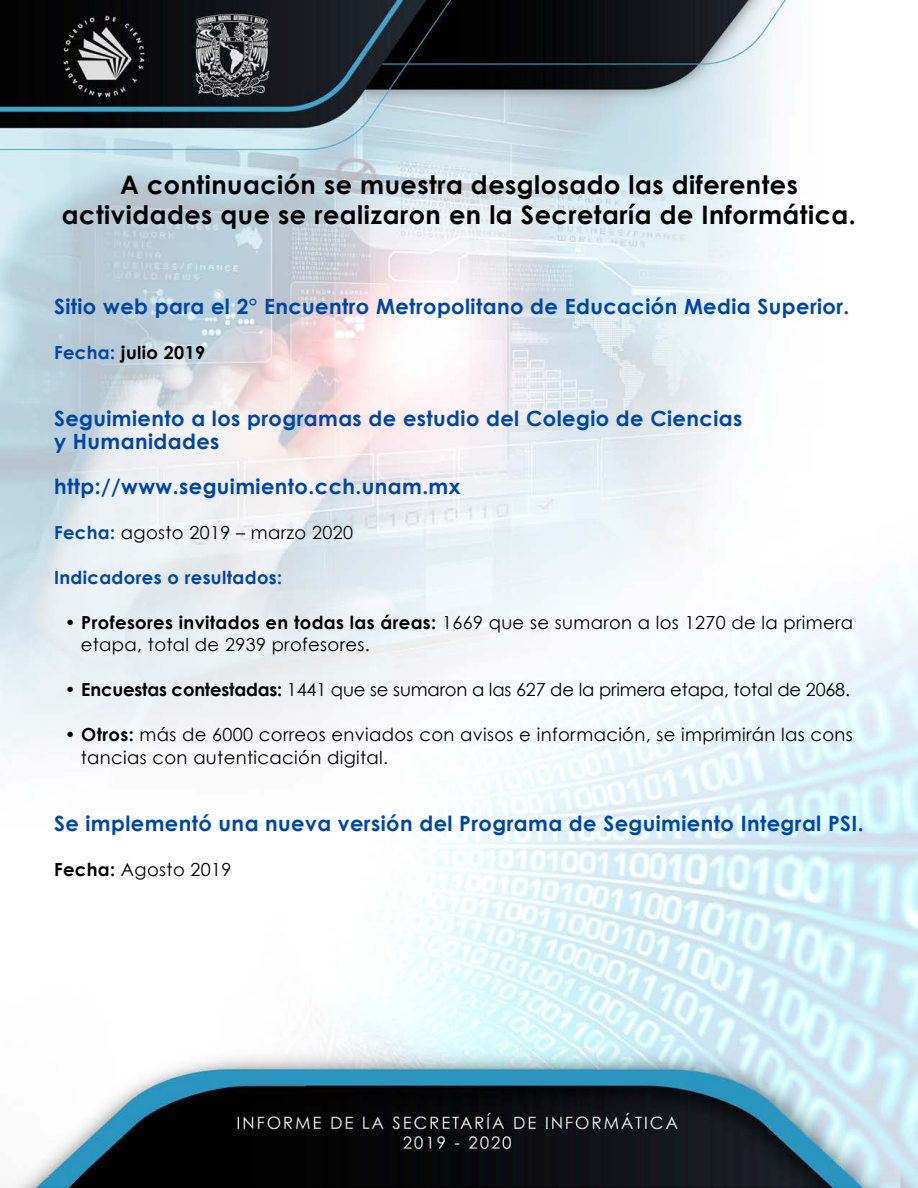
<style>
.page{position:relative;width:918px;height:1188px;background:#fff}
.page>*{position:absolute;margin:0;border:0;box-sizing:border-box;transform-origin:0 0}
.t1{font:700 25.5px/30px "Century Gothic";letter-spacing:.02em;color:#000;text-align:center}
.t2{font:700 21px/22.5px "Century Gothic";letter-spacing:.02em;color:#0046a3}
.t3{font:18px/22.5px "Century Gothic";letter-spacing:.02em;color:#000}
.t4{font:18px "Century Gothic";letter-spacing:-.01em;color:#000}
.t5{font:700 18px "Century Gothic";letter-spacing:.02em;color:#0046a3}
.t6{font:700 18px "Century Gothic";letter-spacing:.02em;color:#000}
.s1{color:#0046a3}
.s2{font-weight:700;color:#0046a3}
.s3{font-weight:700}
</style>
<div class="page">
<img style="left:0;top:0;width:918px;height:1188px">
<h1 class="t1" style="left:62px;top:169px;width:796px">A continuación se muestra desglosado las diferentes actividades que se realizaron en la Secretaría de Informática.</h1>
<p class="t2" style="left:54px;top:295px;width:797px">Sitio web para el 2° Encuentro Metropolitano de Educación Media Superior.</p>
<p class="t6" style="left:54px;top:341px;width:153px"><span class="s1">Fecha:</span> julio 2019</p>
<p class="t2" style="left:54px;top:407px;width:690px">Seguimiento a los programas de estudio del Colegio de Ciencias y Humanidades</p>
<p class="t2" style="left:54px;top:475px;width:408px">http://www.seguimiento.cch.unam.mx</p>
<p class="t3" style="left:54px;top:521px;width:301px"><span class="s2">Fecha:</span> agosto 2019 – marzo 2020</p>
<p class="t5" style="left:54px;top:566px;width:230px">Indicadores o resultados:</p>
<p class="t3" style="left:81px;top:611px;width:774px;text-indent:-16px">• <span class="s3">Profesores invitados en todas las áreas:</span> 1669 que se sumaron a los 1270 de la primera etapa, total de 2939 profesores.</p>
<p class="t4" style="left:65px;top:679px;width:787px">• <span class="s3">Encuestas contestadas:</span> 1441 que se sumaron a las 627 de la primera etapa, total de 2068.</p>
<p class="t3" style="left:81px;top:723px;width:774px;text-indent:-16px">• <span class="s3">Otros:</span> más de 6000 correos enviados con avisos e información, se imprimirán las cons tancias con autenticación digital.</p>
<p class="t2" style="left:54px;top:812px;width:811px">Se implementó una nueva versión del Programa de Seguimiento Integral PSI.</p>
<p class="t3" style="left:54px;top:858px;width:179px"><span class="s3">Fecha:</span> Agosto 2019</p>
</div>
